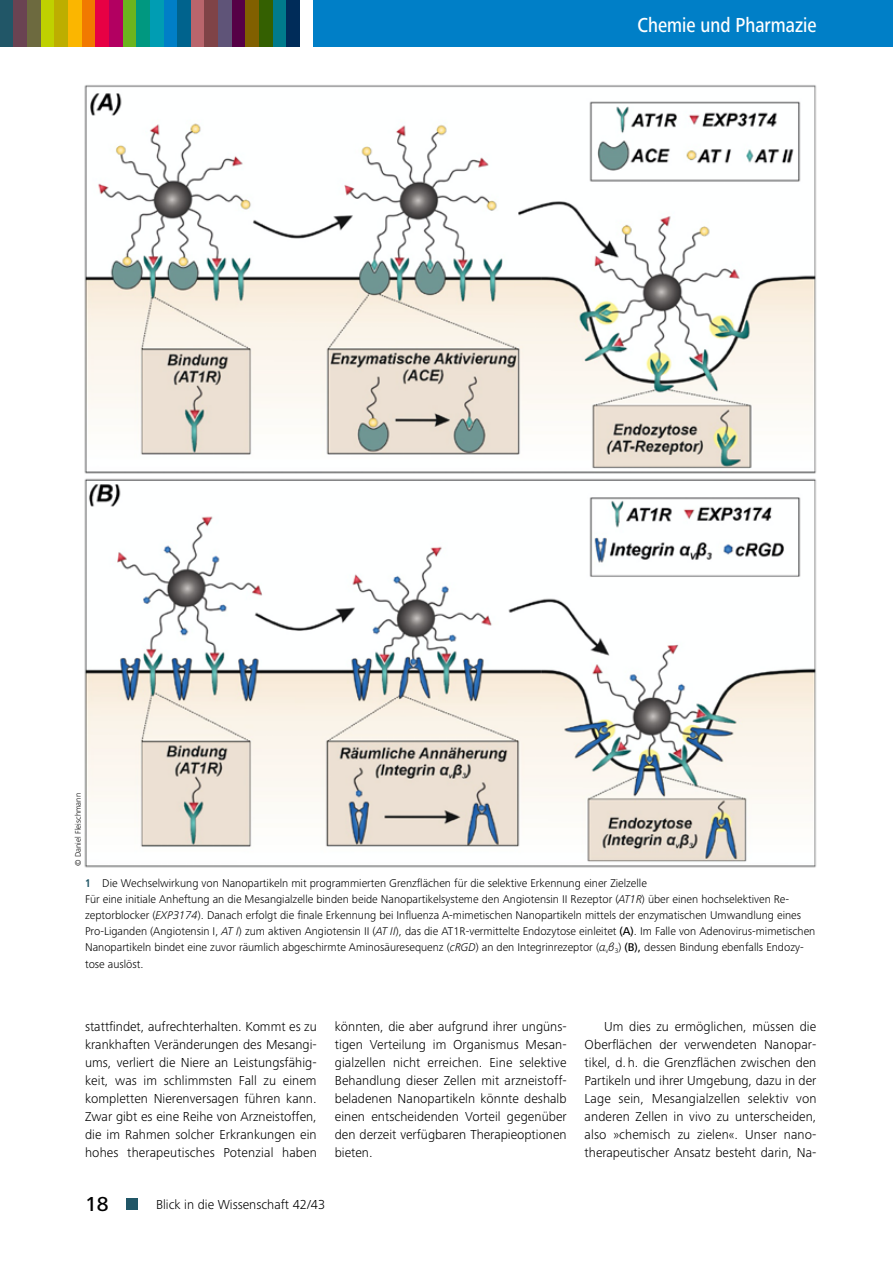
<style>
.page{position:relative;width:893px;height:1263px;background:#fff}
.page>*{position:absolute;margin:0;border:0;box-sizing:border-box;transform-origin:0 0}
.t1{font:500 21px "Frutiger Next LTW1 G";color:#fff;scale:.85 1}
.t2{font:500 21px "Frutiger Next LTW1 G";color:#000}
.t3{font:300 13.5px/18px "Frutiger Next LTW1 G";color:#000;text-align:justify}
.t4{font:300 11.7px/16px "Frutiger Next LTW1 G";color:#000}
.t5{font:300 8.25px "Frutiger Next LTW1 G";color:#000}
.s1{font-family:"Frutiger Next Pro";font-weight:700;font-stretch:condensed;color:#215667}
.s2{font-style:italic}
.s3{font-weight:500}
</style>
<div class="page">
<div style="left:127px;top:1198px;width:11px;height:11px;background:#215667"></div>
<div style="left:0;top:0;width:14px;height:47px;background:#215667"></div>
<div style="left:14px;top:0;width:13px;height:47px;background:#6a4352"></div>
<div style="left:27px;top:0;width:14px;height:47px;background:#6d6a3f"></div>
<div style="left:41px;top:0;width:14px;height:47px;background:#bfd100"></div>
<div style="left:55px;top:0;width:13px;height:47px;background:#bdae00"></div>
<div style="left:68px;top:0;width:14px;height:47px;background:#fbb600"></div>
<div style="left:82px;top:0;width:13px;height:47px;background:#f17900"></div>
<div style="left:95px;top:0;width:14px;height:47px;background:#e70044"></div>
<div style="left:109px;top:0;width:14px;height:47px;background:#b20061"></div>
<div style="left:123px;top:0;width:13px;height:47px;background:#6cb41e"></div>
<div style="left:136px;top:0;width:14px;height:47px;background:#009880"></div>
<div style="left:150px;top:0;width:14px;height:47px;background:#009db3"></div>
<div style="left:164px;top:0;width:13px;height:47px;background:#007fc7"></div>
<div style="left:177px;top:0;width:14px;height:47px;background:#00638d"></div>
<div style="left:191px;top:0;width:14px;height:47px;background:#b9656c"></div>
<div style="left:205px;top:0;width:13px;height:47px;background:#7f4347"></div>
<div style="left:218px;top:0;width:14px;height:47px;background:#5f5478"></div>
<div style="left:232px;top:0;width:14px;height:47px;background:#560046"></div>
<div style="left:246px;top:0;width:13px;height:47px;background:#816000"></div>
<div style="left:259px;top:0;width:14px;height:47px;background:#346001"></div>
<div style="left:273px;top:0;width:13px;height:47px;background:#007b8c"></div>
<div style="left:286px;top:0;width:14px;height:47px;background:#002c59"></div>
<div style="left:314px;top:0;width:579px;height:47px;background:#007fc7"></div>
<img style="left:84px;top:85px;width:733px;height:783px">
<p class="t5" style="left:73px;top:866px;width:74px;rotate:-90deg">© Daniel Fleischmann</p>
<h1 class="t1" style="left:637px;top:13px;width:212px">Chemie und Pharmazie</h1>
<p class="t4" style="left:85px;top:875px;width:732px"><span class="s1">1</span> Die Wechselwirkung von Nanopartikeln mit programmierten Grenzflächen für die selektive Erkennung einer Zielzelle<br>Für eine initiale Anheftung an die Mesangialzelle binden beide Nanopartikelsysteme den Angiotensin II Rezeptor (<span class="s2">AT1R</span>) über einen hochselektiven Re&shy;zeptorblocker (<span class="s2">EXP3174</span>). Danach erfolgt die finale Erkennung bei Influenza A-mimetischen Nanopartikeln mittels der enzymatischen Umwandlung eines Pro-Liganden (Angiotensin I, <span class="s2">AT I</span>) zum aktiven Angiotensin II (<span class="s2">AT II</span>), das die AT1R-vermittelte Endozytose einleitet <span class="s3">(A)</span>. Im Falle von Adenovirus-mimetischen Nanopartikeln bindet eine zuvor räumlich abgeschirmte Aminosäuresequenz (<span class="s2">cRGD</span>) an den Integrinrezeptor (<span class="s2">α</span><sub>v</sub><span class="s2">β</span><sub>3</sub>) <span class="s3">(B),</span> dessen Bindung ebenfalls Endozy&shy;tose auslöst.</p>
<p class="t3" style="left:85px;top:1017px;width:233px">stattfindet, aufrechterhalten. Kommt es zu krankhaften Veränderungen des Mesangi&shy;ums, verliert die Niere an Leistungsfähig&shy;keit, was im schlimmsten Fall zu einem kompletten Nierenversagen führen kann.<br>Zwar gibt es eine Reihe von Arzneistoffen, die im Rahmen solcher Erkrankungen ein hohes therapeutisches Potenzial haben</p>
<p class="t3" style="left:335px;top:1017px;width:233px">könnten, die aber aufgrund ihrer ungüns&shy;tigen Verteilung im Organismus Mesan&shy;gialzellen nicht erreichen. Eine selektive Behandlung dieser Zellen mit arzneistoff&shy;beladenen Nanopartikeln könnte deshalb einen entscheidenden Vorteil gegenüber den derzeit verfügbaren Therapieoptionen bieten.</p>
<p class="t3" style="left:585px;top:1017px;width:233px;text-indent:19px">Um dies zu ermöglichen, müssen die Oberflächen der verwendeten Nanopar&shy;tikel, d.h. die Grenzflächen zwischen den Partikeln und ihrer Umgebung, dazu in der Lage sein, Mesangialzellen selektiv von anderen Zellen in vivo zu unterscheiden, also »chemisch zu zielen«. Unser nano&shy;therapeutischer Ansatz besteht darin, Na-</p>
<h1 class="t2" style="left:85px;top:1192px;width:25px">18</h1>
<p class="t3" style="left:156px;top:1195px;width:171px">Blick in die Wissenschaft 42/43</p>
</div>
